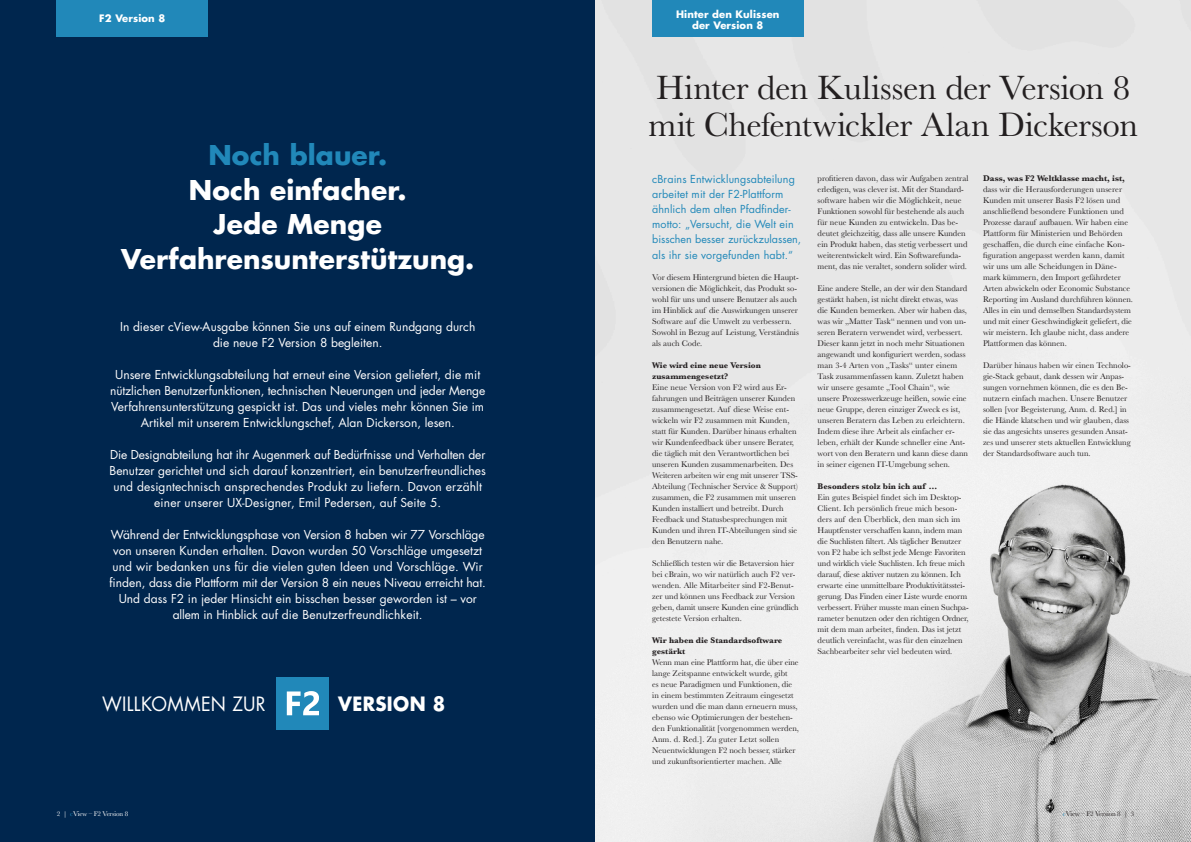
<style>
.page{position:relative;width:1191px;height:842px;background:#fff}
.page>*{position:absolute;margin:0;border:0;box-sizing:border-box;transform-origin:0 0}
.t1{font:35px/37px "Baskerville";letter-spacing:-.015em;color:#231f20}
.t2{font:700 26.5px/34.7px "Futura Std";letter-spacing:.005em;color:#fff;text-align:center}
.t3{font:700 26.5px "Futura Std";letter-spacing:.005em;color:#2188b9}
.t4{font:19.2px "Futura Std";letter-spacing:.02em;color:#fff;scale:.94 1}
.t5{font:700 19.2px "Futura Std";letter-spacing:.02em;color:#fff;scale:.94 1}
.t6{font:12px/16px "Futura Std";color:#fff;text-align:center}
.t7{font:10.8px/15px "Futura Std";letter-spacing:.01em;color:#2188b9}
.t8{font:700 10px/11px "Futura Std";letter-spacing:.01em;color:#fff;text-align:center}
.t9{font:8.5px/11px "Baskerville";color:#231f20}
.t10{font:700 8.5px/11px "Baskerville";color:#231f20}
.t11{font:7px "Baskerville";letter-spacing:-.015em;color:#231f20}
.t12{font:7px "Baskerville";letter-spacing:-.015em;color:#fff}
.s1{color:#2188b9}
.s2{font-weight:700}
</style>
<div class="page">
<div style="left:0;top:0;width:595px;height:842px;background:#00264e"></div>
<img style="left:595px;top:0;width:596px;height:842px">
<div style="left:57px;top:0;width:151px;height:36px;background:#2188b9"></div>
<div style="left:652px;top:0;width:151px;height:36px;background:#2188b9"></div>
<div style="left:276px;top:677px;width:52px;height:52px;background:#2188b9"></div>
<svg style="left:287px;top:691px;width:32px;height:24px"></svg>
<p class="t8" style="left:99px;top:13px;width:67px">F2 Version 8</p>
<p class="t8" style="left:676px;top:9px;width:105px">Hinter den Kulissen der Version 8</p>
<p class="t3" style="left:208px;top:137px;width:180px">Noch blauer.</p>
<p class="t2" style="left:189px;top:172px;width:219px">Noch einfacher.</p>
<p class="t2" style="left:121px;top:207px;width:355px">Jede Menge<br>Verfahrensunterstützung.</p>
<p class="t6" style="left:120px;top:319px;width:357px">In dieser cView-Ausgabe können Sie uns auf einem Rundgang durch die neue F2 Version 8 begleiten.</p>
<p class="t6" style="left:110px;top:367px;width:377px">Unsere Entwicklungsabteilung hat erneut eine Version geliefert, die mit nützlichen Benutzerfunktionen, technischen Neuerungen und jeder Menge Verfahrensunterstützung gespickt ist. Das und vieles mehr können Sie im Artikel mit unserem Entwicklungschef, Alan Dickerson, lesen.</p>
<p class="t6" style="left:110px;top:447px;width:378px">Die Designabteilung hat ihr Augenmerk auf Bedürfnisse und Verhalten der Benutzer gerichtet und sich darauf konzentriert, ein benutzerfreundliches und designtechnisch ansprechendes Produkt zu liefern. Davon erzählt einer unserer UX-Designer, Emil Pedersen, auf Seite 5.</p>
<p class="t6" style="left:110px;top:527px;width:378px">Während der Entwicklungsphase von Version 8 haben wir 77 Vorschläge von unseren Kunden erhalten. Davon wurden 50 Vorschläge umgesetzt und wir bedanken uns für die vielen guten Ideen und Vorschläge. Wir finden, dass die Plattform mit der Version 8 ein neues Niveau erreicht hat.<br>Und dass F2 in jeder Hinsicht ein bisschen besser geworden ist – vor allem in Hinblick auf die Benutzerfreundlichkeit.</p>
<p class="t4" style="left:102px;top:692px;width:176px">WILLKOMMEN ZUR</p>
<p class="t5" style="left:338px;top:691px;width:115px">VERSION 8</p>
<p class="t12" style="left:57px;top:809px;width:73px">2 | <span class="s1">c</span>View – F2 Version 8</p>
<p class="t1" style="left:648px;top:70px;width:491px">Hinter den Kulissen der Version 8 mit Chefentwickler Alan Dickerson</p>
<p class="t7" style="left:652px;top:172px;width:151px">cBrains Entwicklungsabteilung arbeitet mit der F2-Plattform ähnlich dem alten Pfadfinder&shy;motto: „Versucht, die Welt ein bisschen besser zurückzulassen,</p>
<p class="t7" style="left:652px;top:248px;width:142px">als ihr sie vorgefunden habt.“</p>
<p class="t9" style="left:652px;top:272px;width:148px">Vor diesem Hintergrund bieten die Haupt&shy;versionen die Möglichkeit, das Produkt so&shy;wohl für uns und unsere Benutzer als auch im Hinblick auf die Auswirkungen unserer Software auf die Umwelt zu verbessern.<br>Sowohl in Bezug auf Leistung, Verständnis als auch Code.</p>
<p class="t10" style="left:652px;top:360px;width:110px">Wie wird eine neue Version zusammengesetzt?</p>
<p class="t9" style="left:652px;top:382px;width:147px">Eine neue Version von F2 wird aus Er&shy;fahrungen und Beiträgen unserer Kunden zusammengesetzt. Auf diese Weise ent&shy;wickeln wir F2 zusammen mit Kunden, statt für Kunden. Darüber hinaus erhalten wir Kundenfeedback über unsere Berater, die täglich mit den Verantwortlichen bei unseren Kunden zusammenarbeiten. Des Weiteren arbeiten wir eng mit unserer TSS-Abteilung (Technischer Service &amp; Support) zusammen, die F2 zusammen mit unseren Kunden installiert und betreibt. Durch Feedback und Statusbesprechungen mit Kunden und ihren IT-Abteilungen sind sie den Benutzern nahe.</p>
<p class="t9" style="left:652px;top:558px;width:148px">Schließlich testen wir die Betaversion hier bei cBrain, wo wir natürlich auch F2 ver&shy;wenden. Alle Mitarbeiter sind F2-Benut&shy;zer und können uns Feedback zur Version geben, damit unsere Kunden eine gründlich getestete Version erhalten.</p>
<p class="t10" style="left:652px;top:635px;width:132px">Wir haben die Standardsoftware gestärkt</p>
<p class="t9" style="left:652px;top:657px;width:148px">Wenn man eine Plattform hat, die über eine lange Zeitspanne entwickelt wurde, gibt<br>es neue Paradigmen und Funktionen, die in einem bestimmten Zeitraum eingesetzt wurden und die man dann erneuern muss, ebenso wie Optimierungen der bestehen&shy;den Funktionalität [vorgenommen werden, Anm. d. Red.]. Zu guter Letzt sollen Neuentwicklungen F2 noch besser, stärker und zukunftsorientierter machen. Alle</p>
<p class="t9" style="left:817px;top:172px;width:152px">profitieren davon, dass wir Aufgaben zentral erledigen, was clever ist. Mit der Standard&shy;software haben wir die Möglichkeit, neue Funktionen sowohl für bestehende als auch für neue Kunden zu entwickeln. Das be&shy;deutet gleichzeitig, dass alle unsere Kunden ein Produkt haben, das stetig verbessert und weiterentwickelt wird. Ein Softwarefunda&shy;ment, das nie veraltet, sondern solider wird.</p>
<p class="t9" style="left:817px;top:282px;width:152px">Eine andere Stelle, an der wir den Standard gestärkt haben, ist nicht direkt etwas, was die Kunden bemerken. Aber wir haben das, was wir „Matter Task“ nennen und von un&shy;seren Beratern verwendet wird, verbessert.<br>Dieser kann jetzt in noch mehr Situationen angewandt und konfiguriert werden, sodass man 3-4 Arten von „Tasks“ unter einem Task zusammenfassen kann. Zuletzt haben wir unsere gesamte „Tool Chain“, wie unsere Prozesswerkzeuge heißen, sowie eine neue Gruppe, deren einziger Zweck es ist, unseren Beratern das Leben zu erleichtern.<br>Indem diese ihre Arbeit als einfacher er&shy;leben, erhält der Kunde schneller eine Ant&shy;wort von den Beratern und kann diese dann in seiner eigenen IT-Umgebung sehen.</p>
<p class="t10" style="left:817px;top:480px;width:121px">Besonders stolz bin ich auf …</p>
<p class="t9" style="left:817px;top:491px;width:153px">Ein gutes Beispiel findet sich im Desktop-Client. Ich persönlich freue mich beson&shy;ders auf den Überblick, den man sich im Hauptfenster verschaffen kann, indem man die Suchlisten filtert. Als täglicher Benutzer von F2 habe ich selbst jede Menge Favoriten und wirklich viele Suchlisten. Ich freue mich darauf, diese aktiver nutzen zu können. Ich erwarte eine unmittelbare Produktivitätsstei&shy;gerung. Das Finden einer Liste wurde enorm verbessert. Früher musste man einen Suchpa&shy;rameter benutzen oder den richtigen Ordner, mit dem man arbeitet, finden. Das ist jetzt deutlich vereinfacht, was für den einzelnen Sachbearbeiter sehr viel bedeuten wird.</p>
<p class="t9" style="left:983px;top:172px;width:151px"><span class="s2">Dass, was F2 Weltklasse macht, ist, </span>dass wir die Herausforderungen unserer Kunden mit unserer Basis F2 lösen und anschließend besondere Funktionen und Prozesse darauf aufbauen. Wir haben eine Plattform für Ministerien und Behörden geschaffen, die durch eine einfache Kon&shy;figuration angepasst werden kann, damit wir uns um alle Scheidungen in Däne&shy;mark kümmern, den Import gefährdeter Arten abwickeln oder Economic Substance Reporting im Ausland durchführen können.<br>Alles in ein und demselben Standardsystem und mit einer Geschwindigkeit geliefert, die wir meistern. Ich glaube nicht, dass andere Plattformen das können.</p>
<p class="t9" style="left:983px;top:359px;width:149px">Darüber hinaus haben wir einen Technolo&shy;gie-Stack gebaut, dank dessen wir Anpas&shy;sungen vornehmen können, die es den Be&shy;nutzern einfach machen. Unsere Benutzer sollen [vor Begeisterung, Anm. d. Red.] in die Hände klatschen und wir glauben, dass sie das angesichts unseres gesunden Ansat&shy;zes und unserer stets aktuellen Entwicklung der Standardsoftware auch tun.</p>
<p class="t11" style="left:1062px;top:809px;width:73px"><span class="s1">c</span>View – F2 Version 8 | 3</p>
</div>
